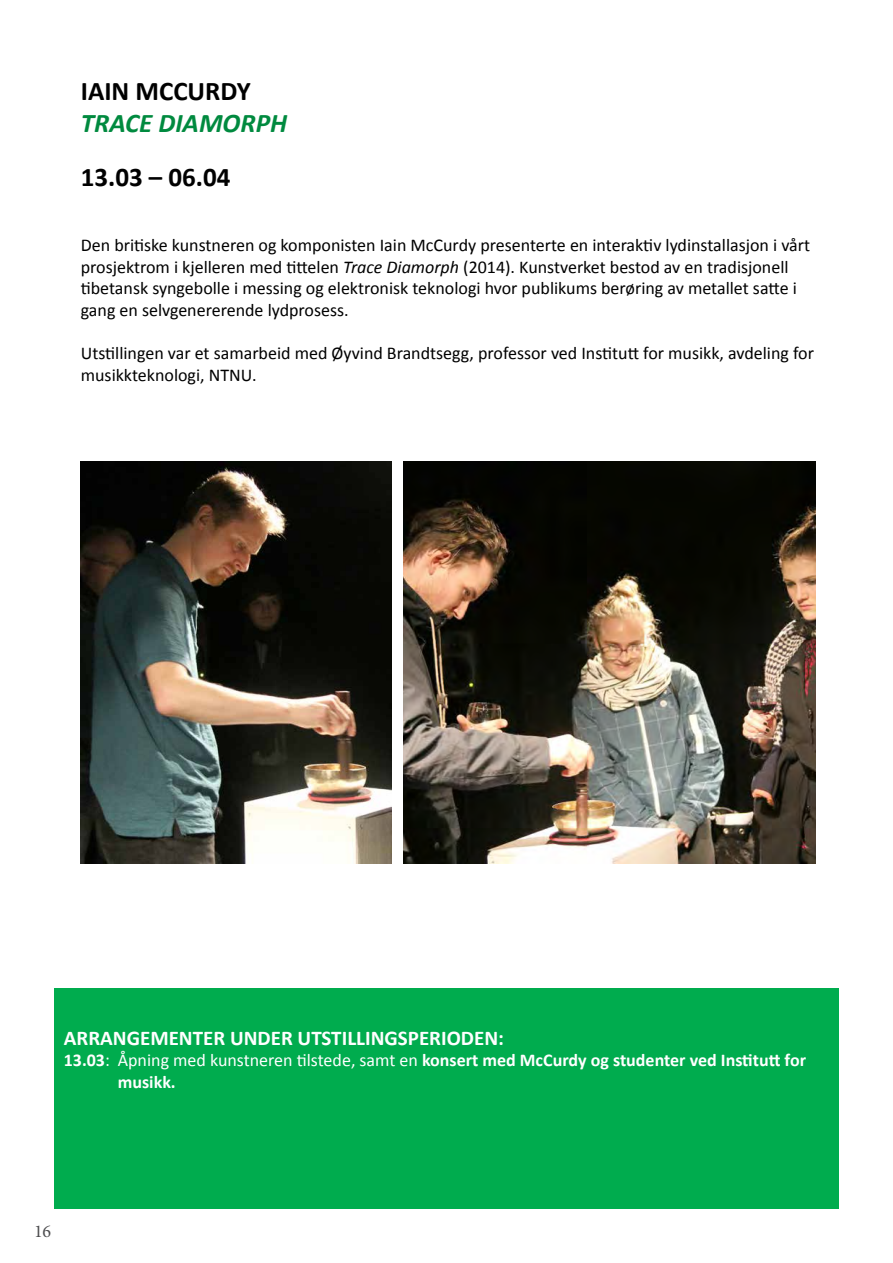
<style>
.page{position:relative;width:893px;height:1263px;background:#fff}
.page>*{position:absolute;margin:0;border:0;box-sizing:border-box;transform-origin:0 0}
.t1{font:700 27px "Calibri";color:#000}
.t2{font:italic 700 27px "Calibri";color:#008a3f}
.t3{font:700 21px "Calibri";color:#fff}
.t4{font:18px/21.6px "Calibri";color:#000}
.t5{font:700 18px/21.6px "Calibri";color:#fff}
.t6{font:18px "Minion Pro";color:#4d4d4f}
.s1{font-style:italic}
.s2{font-weight:400}
</style>
<div class="page">
<div style="left:54px;top:989px;width:785px;height:220px;background:#00ac4e"></div>
<img style="left:81px;top:461px;width:310px;height:402px">
<img style="left:404px;top:461px;width:412px;height:402px">
<h1 class="t1" style="left:81px;top:72px;width:171px">IAIN MCCURDY</h1>
<h1 class="t2" style="left:81px;top:104px;width:208px">TRACE DIAMORPH</h1>
<h1 class="t1" style="left:81px;top:158px;width:151px">13.03 – 06.04</h1>
<p class="t4" style="left:81px;top:234px;width:731px">Den britiske kunstneren og komponisten Iain McCurdy presenterte en interaktiv lydinstallasjon i vårt prosjektrom i kjelleren med tittelen <span class="s1">Trace Diamorph</span> (2014). Kunstverket bestod av en tradisjonell tibetansk syngebolle i messing og elektronisk teknologi hvor publikums berøring av metallet satte i gang en selvgenererende lydprosess.</p>
<p class="t4" style="left:81px;top:342px;width:735px">Utstillingen var et samarbeid med Øyvind Brandtsegg, professor ved Institutt for musikk, avdeling for musikkteknologi, NTNU.</p>
<p class="t3" style="left:64px;top:1023px;width:442px">ARRANGEMENTER UNDER UTSTILLINGSPERIODEN:</p>
<p class="t5" style="left:118px;top:1049px;width:690px;text-indent:-54px">13.03<span class="s2">: Åpning med kunstneren tilstede, samt en</span> konsert med McCurdy og studenter ved Institutt for musikk.</p>
<p class="t6" style="left:34px;top:1219px;width:19px">16</p>
</div>
